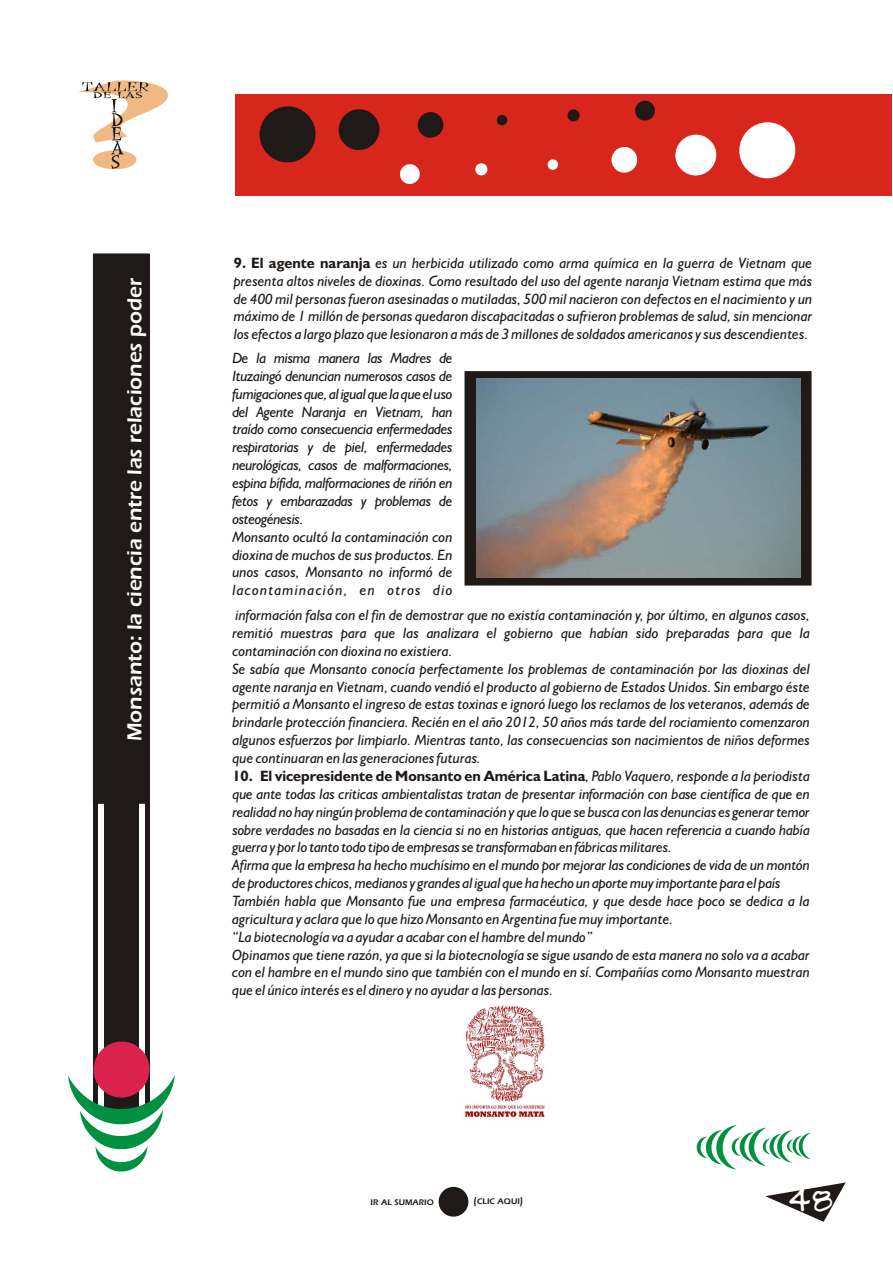
<style>
.page{position:relative;width:893px;height:1263px;background:#fff}
.page>*{position:absolute;margin:0;border:0;box-sizing:border-box;transform-origin:0 0}
.t1{font:30.9px "Almagro";color:#fff}
.t2{font:600 21px "Eras ITC";color:#fff}
.t3{font:italic 15px/17.9px "Humanist 521 BT";color:#1f1a17}
.t4{font:italic 15px/17.9px "Humanist 521 BT";letter-spacing:-.025em;color:#1f1a17}
.t5{font:600 8.4px "Eras ITC";color:#1f1a17}
.s1{font-weight:700;font-style:normal}
.s2{font-size:10.5px}
</style>
<div class="page">
<svg style="left:465px;top:371px;width:346px;height:214px;background:#262220"></svg>
<svg style="left:765px;top:1182px;width:81px;height:40px"></svg>
<svg style="left:78px;top:80px;width:90px;height:89px"></svg>
<div style="left:235px;top:95px;width:656px;height:101px;background:#d9261c"></div>
<svg style="left:696px;top:1125px;width:115px;height:44px"></svg>
<div style="left:104px;top:254px;width:35px;height:857px;background:#1f1a17"></div>
<div style="left:145px;top:254px;width:5px;height:852px;background:#1f1a17"></div>
<div style="left:93px;top:254px;width:5px;height:855px;background:#1f1a17"></div>
<svg style="left:68px;top:1041px;width:107px;height:131px"></svg>
<svg style="left:259px;top:106px;width:57px;height:57px"></svg>
<svg style="left:338px;top:109px;width:42px;height:41px"></svg>
<svg style="left:417px;top:112px;width:27px;height:26px"></svg>
<svg style="left:496px;top:114px;width:12px;height:12px"></svg>
<svg style="left:567px;top:109px;width:13px;height:13px"></svg>
<svg style="left:635px;top:100px;width:20px;height:21px"></svg>
<svg style="left:739px;top:122px;width:57px;height:57px"></svg>
<svg style="left:675px;top:134px;width:42px;height:42px"></svg>
<svg style="left:611px;top:147px;width:27px;height:26px"></svg>
<svg style="left:547px;top:159px;width:12px;height:11px"></svg>
<svg style="left:475px;top:163px;width:13px;height:13px"></svg>
<svg style="left:400px;top:164px;width:20px;height:20px"></svg>
<svg style="left:98px;top:254px;width:47px;height:549px"></svg>
<img style="left:476px;top:379px;width:325px;height:198px">
<img style="left:463px;top:1004px;width:83px;height:115px">
<div style="left:439px;top:1187px;width:29px;height:29px;background:#1f1a17;border-radius:50%"></div>
<h2 class="t2" style="left:127px;top:741px;width:464px;rotate:-90deg">Monsanto: la ciencia entre las relaciones poder</h2>
<p class="t3" style="left:234px;top:255px;width:580px;text-align:justify"><span class="s1">9. El agente naranja</span> es un herbicida utilizado como arma química en la guerra de Vietnam que presenta altos niveles de dioxinas. Como resultado del uso del agente naranja Vietnam estima que más de 400 mil personas fueron asesinadas o mutiladas, 500 mil nacieron con defectos en el nacimiento y un máximo de 1 millón de personas quedaron discapacitadas o sufrieron problemas de salud, sin mencionar los efectos a largo plazo que lesionaron a más de 3 millones de soldados americanos y sus descendientes.</p>
<p class="t4" style="left:232px;top:350px;width:222px">De la misma manera las Madres de Ituzaingó denuncian numerosos casos de fumigacionesque,aligualquelaqueeluso del Agente Naranja en Vietnam, han traído como consecuencia enfermedades respiratorias y de piel, enfermedades neurológicas, casos de malformaciones, espina bífida, malformaciones de riñón en fetos y embarazadas y problemas de osteogénesis.<br>Monsanto ocultó la contaminación con dioxina de muchos de sus productos. En unos casos, Monsanto no informó de lacontaminación, en otros dio</p>
<p class="t3" style="left:232px;top:607px;width:579px">información falsa con el fin de demostrar que no existía contaminación y, por último, en algunos casos, remitió muestras para que las analizara el gobierno que habían sido preparadas para que la contaminación con dioxina no existiera.<br>Se sabía que Monsanto conocía perfectamente los problemas de contaminación por las dioxinas del agente naranja en Vietnam, cuando vendió el producto al gobierno de Estados Unidos. Sin embargo éste permitió a Monsanto el ingreso de estas toxinas e ignoró luego los reclamos de los veteranos, además de brindarle protección financiera. Recién en el año 2012, 50 años más tarde del rociamiento comenzaron algunos esfuerzos por limpiarlo. Mientras tanto, las consecuencias son nacimientos de niños deformes que continuaran en las generaciones futuras.</p>
<p class="t3" style="left:232px;top:768px;width:579px"><span class="s1">10. El vicepresidente de Monsanto en América Latina</span>, Pablo Vaquero, responde a la periodista que ante todas las criticas ambientalistas tratan de presentar información con base científica de que en realidad no hay ningún problema de contaminación y que lo que se busca con las denuncias es generartemor sobre verdades no basadas en la ciencia si no en historias antiguas, que hacen referencia a cuando había guerra y porlo tanto todo tipo de empresasse transformaban en fábricasmilitares.<br>Afirma que la empresa ha hecho muchísimo en el mundo por mejorar las condiciones de vida de un montón de productores chicos,medianosy grandes al igual que ha hecho un aportemuyimportante para el país También habla que Monsanto fue una empresa farmacéutica, y que desde hace poco se dedica a la agricultura y aclara que lo que hizo Monsanto en Argentina fue muy importante.<br>“La biotecnología va a ayudar a acabar con el hambre del mundo”<br>Opinamos que tiene razón, ya que si la biotecnología se sigue usando de esta manera no solo va a acabar con el hambre en el mundo sino que también con el mundo en sí. Compañías como Monsanto muestran que el único interés es el dinero y no ayudar a las personas.</p>
<p class="t5" style="left:371px;top:1199px;width:65px">IR AL SUMARIO</p>
<p class="t5" style="left:473px;top:1198px;width:51px"><span class="s2">(</span>CLIC AQUI<span class="s2">)</span></p>
<h1 class="t1" style="left:787px;top:1181px;width:47px">48</h1>
</div>
